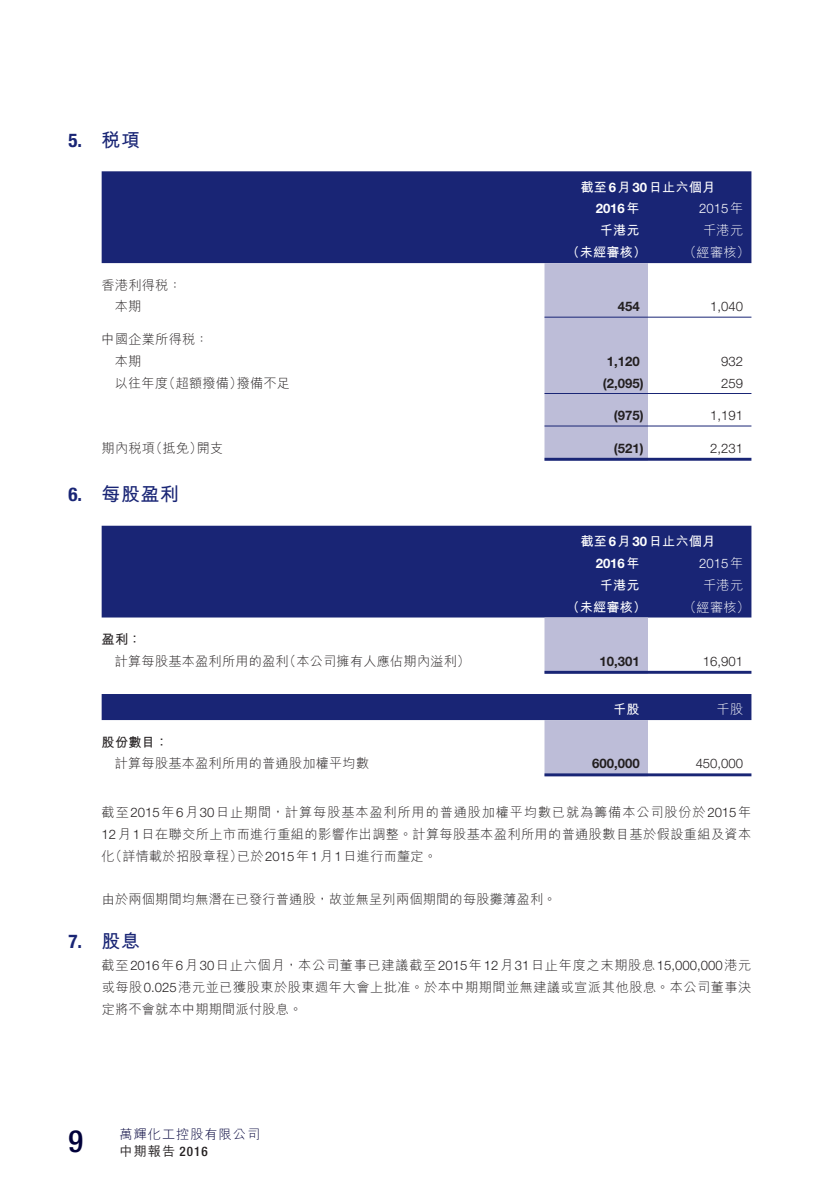
<style>
.page{position:relative;width:839px;height:1191px;background:#fff}
.page>*{position:absolute;margin:0;border:0;box-sizing:border-box;transform-origin:0 0}
.t1{font:500 condensed 30.6px "Helvetica Neue LT Std";color:#00003a}
.t2{font:700 condensed 19px "Helvetica Neue LT Std";color:#192575}
.t3{font:19px "M Hei HK Bold E Ten B5 H";color:#192575}
.t4{font:13.2px/22px "M Hei HK Light E Ten B5 H";letter-spacing:.02em;color:#231f20}
.t5{font:13.2px "M Hei HK Bold E Ten B5 H";letter-spacing:.02em;color:#fff}
.t6{font:700 13.2px "Helvetica Neue LT Std";color:#231f20}
.t7{font:300 13.2px "Helvetica Neue LT Std";color:#231f20}
.t8{font:13.2px "M Hei HK Light E Ten B5 H";letter-spacing:.02em;color:#fff}
.t9{font:13.2px "M Hei HK Light E Ten B5 H";letter-spacing:.08em;color:#00003a}
.t10{font:700 13.2px "Helvetica Neue LT Std";color:#fff}
.t11{font:300 13.2px "Helvetica Neue LT Std";color:#fff}
.t12{font:13.2px "M Hei HK Medium E Ten B5 H";color:#231f20}
.t13{font:13.2px "M Hei HK Bold E Ten B5 H";letter-spacing:.02em;color:#231f20}
.s1{font-family:"M Hei HK Bold E Ten B5 H";font-weight:400;font-stretch:normal}
.s2{font-family:"Helvetica Neue LT Std";font-weight:700}
.s3{font-family:"M Hei HK Bold E Ten B5 H";font-weight:400}
.s4{font-family:"M Hei HK Light E Ten B5 H";font-weight:400}
.s5{font-family:"Helvetica Neue LT Std";font-weight:700;font-stretch:condensed}
.s6{font-family:"Helvetica Neue LT Std";font-weight:300}
.s7{font-family:"Helvetica Neue LT Std";font-weight:500;font-stretch:condensed}
</style>
<div class="page">
<div style="left:102px;top:171px;width:649px;height:92px;background:#192575"></div>
<div style="left:544px;top:263px;width:104px;height:195px;background:#bdbdd8"></div>
<hr style="left:544px;top:317px;width:104px;height:1px;background:#192575">
<hr style="left:648px;top:317px;width:103px;height:1px;background:#192575">
<hr style="left:544px;top:393px;width:104px;height:1px;background:#192575">
<hr style="left:648px;top:393px;width:103px;height:1px;background:#192575">
<hr style="left:544px;top:425px;width:104px;height:1px;background:#192575">
<hr style="left:648px;top:425px;width:103px;height:1px;background:#192575">
<hr style="left:544px;top:458px;width:104px;height:3px;background:#192575">
<hr style="left:648px;top:458px;width:103px;height:3px;background:#192575">
<div style="left:102px;top:525px;width:649px;height:92px;background:#192575"></div>
<div style="left:544px;top:617px;width:104px;height:54px;background:#bdbdd8"></div>
<hr style="left:544px;top:671px;width:104px;height:2px;background:#192575">
<hr style="left:648px;top:671px;width:103px;height:2px;background:#192575">
<svg style="left:102px;top:694px;width:649px;height:79px"></svg>
<hr style="left:544px;top:773px;width:104px;height:3px;background:#192575">
<hr style="left:648px;top:773px;width:103px;height:3px;background:#192575">
<h2 class="t2" style="left:69px;top:129px;width:73px">5. <span class="s1">稅項</span></h2>
<p class="t4" style="left:115px;top:275px;width:68px;text-indent:-13px">香港利得稅：本期</p>
<p class="t4" style="left:115px;top:330px;width:95px;text-indent:-13px">中國企業所得稅：本期</p>
<p class="t5" style="left:580px;top:182px;width:136px">截至<span class="s2">6</span>月<span class="s2">30</span>日止六個月</p>
<p class="t10" style="left:596px;top:201px;width:46px">2016<span class="s3">年</span></p>
<p class="t11" style="left:699px;top:204px;width:46px">2015<span class="s4">年</span></p>
<p class="t5" style="left:600px;top:225px;width:41px">千港元</p>
<p class="t8" style="left:703px;top:225px;width:41px">千港元</p>
<p class="t5" style="left:567px;top:247px;width:81px">（未經審核）</p>
<p class="t8" style="left:683px;top:247px;width:68px">（經審核）</p>
<p class="t6" style="left:618px;top:299px;width:23px">454</p>
<p class="t7" style="left:710px;top:302px;width:34px">1,040</p>
<p class="t6" style="left:607px;top:353px;width:34px">1,120</p>
<p class="t7" style="left:721px;top:356px;width:23px">932</p>
<p class="t4" style="left:115px;top:373px;width:177px">以往年度（超額撥備）撥備不足</p>
<p class="t6" style="left:603px;top:375px;width:42px">(2,095)</p>
<p class="t7" style="left:721px;top:378px;width:23px">259</p>
<p class="t6" style="left:614px;top:408px;width:31px">(975)</p>
<p class="t7" style="left:710px;top:411px;width:34px">1,191</p>
<p class="t4" style="left:102px;top:438px;width:123px">期內稅項（抵免）開支</p>
<p class="t6" style="left:614px;top:440px;width:31px">(521)</p>
<p class="t7" style="left:710px;top:443px;width:34px">2,231</p>
<h2 class="t3" style="left:69px;top:487px;width:112px"><span class="s5">6.</span> 每股盈利</h2>
<p class="t5" style="left:580px;top:536px;width:136px">截至<span class="s2">6</span>月<span class="s2">30</span>日止六個月</p>
<p class="t10" style="left:596px;top:555px;width:46px">2016<span class="s3">年</span></p>
<p class="t11" style="left:699px;top:558px;width:46px">2015<span class="s4">年</span></p>
<p class="t5" style="left:600px;top:580px;width:41px">千港元</p>
<p class="t8" style="left:703px;top:580px;width:41px">千港元</p>
<p class="t5" style="left:567px;top:602px;width:81px">（未經審核）</p>
<p class="t8" style="left:683px;top:602px;width:68px">（經審核）</p>
<p class="t13" style="left:102px;top:634px;width:41px">盈利：</p>
<p class="t4" style="left:115px;top:651px;width:357px">計算每股基本盈利所用的盈利（本公司擁有人應佔期內溢利）</p>
<p class="t6" style="left:599px;top:653px;width:42px">10,301</p>
<p class="t7" style="left:703px;top:656px;width:42px">16,901</p>
<p class="t5" style="left:613px;top:704px;width:28px">千股</p>
<p class="t8" style="left:717px;top:704px;width:28px">千股</p>
<p class="t13" style="left:102px;top:736px;width:68px">股份數目：</p>
<p class="t4" style="left:115px;top:754px;width:256px">計算每股基本盈利所用的普通股加權平均數</p>
<p class="t6" style="left:592px;top:756px;width:49px">600,000</p>
<p class="t7" style="left:696px;top:759px;width:49px">450,000</p>
<p class="t4" style="left:102px;top:802px;width:651px;text-align:justify">截至<span class="s6">2015</span>年<span class="s6">6</span>月<span class="s6">30</span>日止期間，計算每股基本盈利所用的普通股加權平均數已就為籌備本公司股份於<span class="s6">2015</span>年<span class="s6">12</span>月<span class="s6">1</span>日在聯交所上市而進行重組的影響作出調整。計算每股基本盈利所用的普通股數目基於假設重組及資本化（詳情載於招股章程）已於<span class="s6">2015</span>年<span class="s6">1</span>月<span class="s6">1</span>日進行而釐定。</p>
<p class="t4" style="left:102px;top:890px;width:456px">由於兩個期間均無潛在已發行普通股，故並無呈列兩個期間的每股攤薄盈利。</p>
<h2 class="t2" style="left:69px;top:930px;width:73px">7. <span class="s1">股息</span></h2>
<p class="t4" style="left:102px;top:956px;width:651px;text-align:justify">截至<span class="s6">2016</span>年<span class="s6">6</span>月<span class="s6">30</span>日止六個月，本公司董事已建議截至<span class="s6">2015</span>年<span class="s6">12</span>月<span class="s6">31</span>日止年度之末期股息<span class="s6">15,000,000</span>港元或每股<span class="s6">0.025</span>港元並已獲股東於股東週年大會上批准。於本中期期間並無建議或宣派其他股息。本公司董事決定將不會就本中期期間派付股息。</p>
<h1 class="t1" style="left:69px;top:1123px;width:16px">9</h1>
<p class="t9" style="left:120px;top:1129px;width:142px">萬輝化工控股有限公司</p>
<p class="t12" style="left:120px;top:1146px;width:90px">中期報告 <span class="s7">2016</span></p>
</div>
